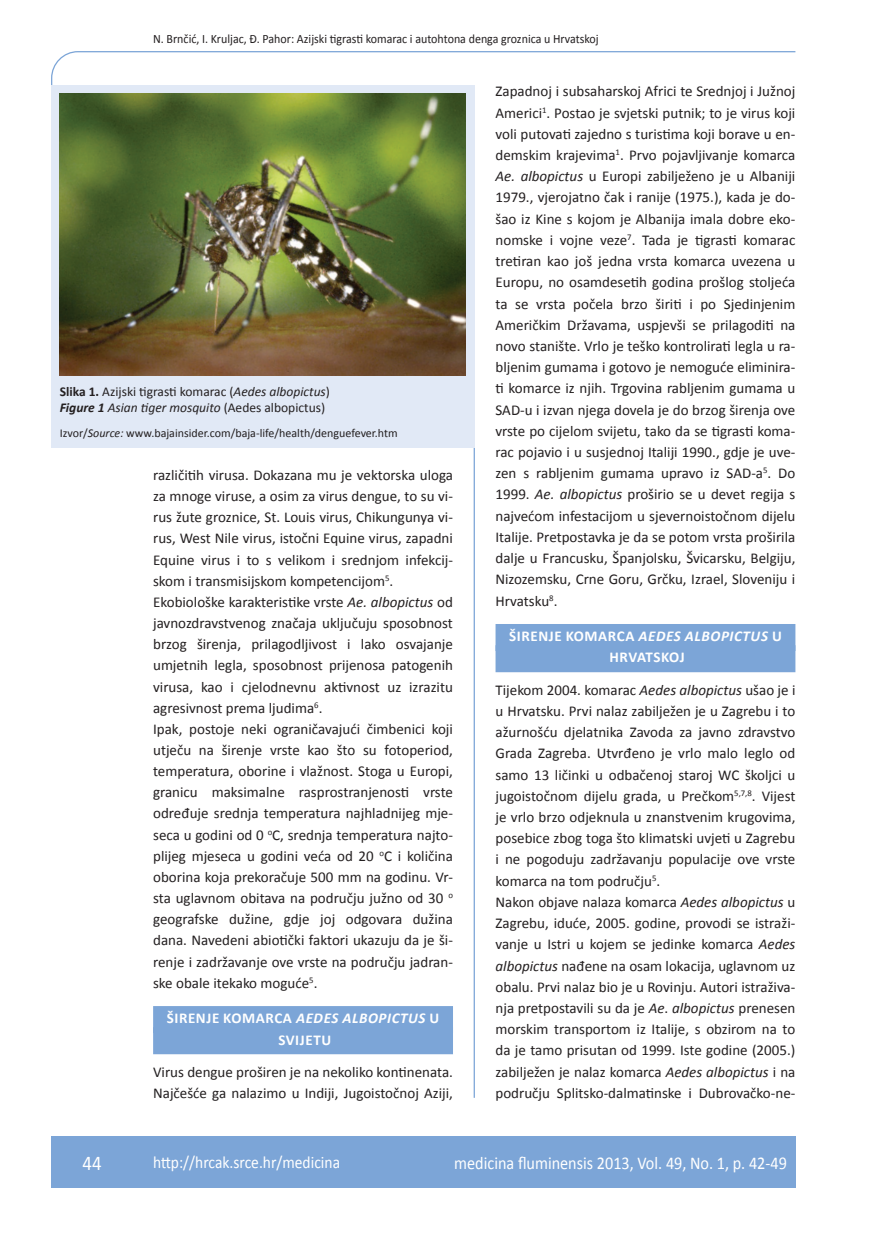
<style>
.page{position:relative;width:872px;height:1234px;background:#fff}
.page>*{position:absolute;margin:0;border:0;box-sizing:border-box;transform-origin:0 0}
.t1{font:21px "Calibri";color:#fff;scale:.9 1}
.t2{font:18px "Calibri";color:#fff;scale:.9 1}
.t3{font:17.25px "Calibri";color:#fff;scale:.9 1}
.t4{font:15px/21.1px "Calibri";color:#231f20}
.t5{font:700 15px/21.1px "Calibri";letter-spacing:.04em;color:#fff;text-align:center}
.t6{font:13.5px/16.5px "Calibri";color:#231f20}
.t7{font:12.75px "Calibri";color:#231f20;scale:.94 1}
.t8{font:12px "Calibri";color:#231f20}
.s1{font-weight:700}
.s2{font-style:italic}
.s3{font-weight:700;font-style:italic}
</style>
<div class="page">
<svg style="left:51px;top:51px;width:745px;height:275px"></svg>
<hr style="left:473px;top:446px;width:2px;height:651px;background:#7ca5d7">
<div style="left:51px;top:1135px;width:744px;height:51px;background:#7ca5d7"></div>
<div style="left:153px;top:1005px;width:300px;height:27px;background:#7ca5d7"></div>
<div style="left:153px;top:1026px;width:300px;height:27px;background:#7ca5d7"></div>
<div style="left:495px;top:624px;width:300px;height:27px;background:#7ca5d7"></div>
<div style="left:495px;top:645px;width:300px;height:27px;background:#7ca5d7"></div>
<div style="left:51px;top:85px;width:423px;height:362px;background:#e1e9f6"></div>
<img style="left:60px;top:94px;width:406px;height:281px">
<p class="t7" style="left:153px;top:30px;width:475px">N. Brnčić, I. Kruljac, Đ. Pahor: Azijski tigrasti komarac i autohtona denga groznica u Hrvatskoj</p>
<p class="t6" style="left:60px;top:382px;width:272px"><span class="s1">Slika 1.</span> Azijski tigrasti komarac (<span class="s2">Aedes albopictus</span>)<br><span class="s3">Figure 1</span> <span class="s2">Asian tiger mosquito</span> (Aedes albopictus)</p>
<p class="t8" style="left:60px;top:426px;width:339px">Izvor/<span class="s2">Source:</span> www.bajainsider.com/baja-life/health/denguefever.htm</p>
<p class="t4" style="left:153px;top:463px;width:301px">različitih virusa. Dokazana mu je vektorska uloga za mnoge viruse, a osim za virus dengue, to su vi&shy;rus žute groznice, St. Louis virus, Chikungunya vi&shy;rus, West Nile virus, istočni Equine virus, zapadni Equine virus i to s velikom i srednjom infekcij&shy;skom i transmisijskom kompetencijom<sup>5</sup>.<br>Ekobiološke karakteristike vrste <span class="s2">Ae. albopictus</span> od javnozdravstvenog značaja uključuju sposobnost brzog širenja, prilagodljivost i lako osvajanje umjetnih legla, sposobnost prijenosa patogenih virusa, kao i cjelodnevnu aktivnost uz izrazitu agresivnost prema ljudima<sup>6</sup>.<br>Ipak, postoje neki ograničavajući čimbenici koji utječu na širenje vrste kao što su fotoperiod, temperatura, oborine i vlažnost. Stoga u Europi, granicu maksimalne rasprostranjenosti vrste određuje srednja temperatura najhladnijeg mje&shy;seca u godini od 0 <sup>o</sup>C, srednja temperatura najto&shy;plijeg mjeseca u godini veća od 20 <sup>o</sup>C i količina oborina koja prekoračuje 500 mm na godinu. Vr&shy;sta uglavnom obitava na području južno od 30 <sup>o </sup>geografske dužine, gdje joj odgovara dužina dana. Navedeni abiotički faktori ukazuju da je ši&shy;renje i zadržavanje ove vrste na području jadran&shy;ske obale itekako moguće<sup>5</sup>.</p>
<p class="t5" style="left:167px;top:1006px;width:274px">ŠIRENJE KOMARCA <span class="s2">AEDES ALBOPICTUS</span> U<br>SVIJETU</p>
<p class="t4" style="left:153px;top:1060px;width:301px">Virus dengue proširen je na nekoliko kontinenata.<br>Najčešće ga nalazimo u Indiji, Jugoistočnoj Aziji,</p>
<p class="t4" style="left:495px;top:80px;width:301px;text-align:justify">Zapadnoj i subsaharskoj Africi te Srednjoj i Južnoj Americi<sup>1</sup>. Postao je svjetski putnik; to je virus koji voli putovati zajedno s turistima koji borave u en&shy;demskim krajevima<sup>1</sup>. Prvo pojavljivanje komarca <span class="s2">Ae. albopictus</span> u Europi zabilježeno je u Albaniji 1979., vjerojatno čak i ranije (1975.), kada je do&shy;šao iz Kine s kojom je Albanija imala dobre eko&shy;nomske i vojne veze<sup>7</sup>. Tada je tigrasti komarac tretiran kao još jedna vrsta komarca uvezena u Europu, no osamdesetih godina prošlog stoljeća ta se vrsta počela brzo širiti i po Sjedinjenim Američkim Državama, uspjevši se prilagoditi na novo stanište. Vrlo je teško kontrolirati legla u ra&shy;bljenim gumama i gotovo je nemoguće eliminira&shy;ti komarce iz njih. Trgovina rabljenim gumama u SAD-u i izvan njega dovela je do brzog širenja ove vrste po cijelom svijetu, tako da se tigrasti koma&shy;rac pojavio i u susjednoj Italiji 1990., gdje je uve&shy;zen s rabljenim gumama upravo iz SAD-a<sup>5</sup>. Do 1999. <span class="s2">Ae. albopictus</span> proširio se u devet regija s najvećom infestacijom u sjevernoistočnom dijelu Italije. Pretpostavka je da se potom vrsta proširila dalje u Francusku, Španjolsku, Švicarsku, Belgiju, Nizozemsku, Crne Goru, Grčku, Izrael, Sloveniju i Hrvatsku<sup>8</sup>.</p>
<p class="t5" style="left:509px;top:625px;width:274px">ŠIRENJE KOMARCA <span class="s2">AEDES ALBOPICTUS</span> U<br>HRVATSKOJ</p>
<p class="t4" style="left:495px;top:678px;width:301px">Tijekom 2004. komarac <span class="s2">Aedes albopictus</span> ušao je i u Hrvatsku. Prvi nalaz zabilježen je u Zagrebu i to ažurnošću djelatnika Zavoda za javno zdravstvo Grada Zagreba. Utvrđeno je vrlo malo leglo od samo 13 ličinki u odbačenoj staroj WC školjci u jugoistočnom dijelu grada, u Prečkom<sup>5,7,8</sup>. Vijest je vrlo brzo odjeknula u znanstvenim krugovima, posebice zbog toga što klimatski uvjeti u Zagrebu i ne pogoduju zadržavanju populacije ove vrste komarca na tom području<sup>5</sup>.<br>Nakon objave nalaza komarca <span class="s2">Aedes albopictus</span> u Zagrebu, iduće, 2005. godine, provodi se istraži&shy;vanje u Istri u kojem se jedinke komarca <span class="s2">Aedes albopictus</span> nađene na osam lokacija, uglavnom uz obalu. Prvi nalaz bio je u Rovinju. Autori istraživa&shy;nja pretpostavili su da je <span class="s2">Ae</span>. <span class="s2">albopictus</span> prenesen morskim transportom iz Italije, s obzirom na to da je tamo prisutan od 1999. Iste godine (2005.) zabilježen je nalaz komarca <span class="s2">Aedes albopictus</span> i na području Splitsko-dalmatinske i Dubrovačko-ne-</p>
<h1 class="t1" style="left:82px;top:1149px;width:23px">44</h1>
<p class="t3" style="left:153px;top:1150px;width:209px">http://hrcak.srce.hr/medicina</p>
<p class="t2" style="left:454px;top:1151px;width:371px">medicina fluminensis 2013, Vol. 49, No. 1, p. 42-49</p>
</div>
